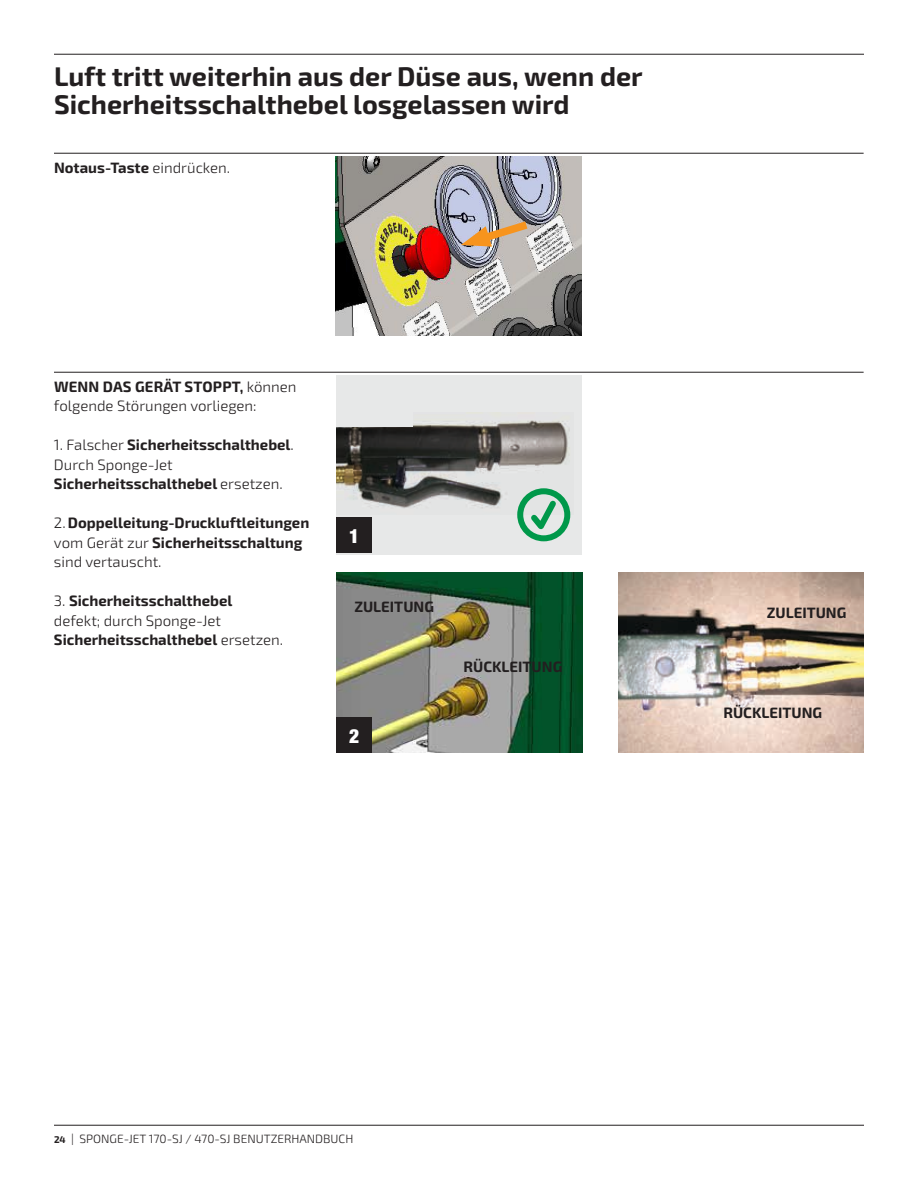
<style>
.page{position:relative;width:918px;height:1188px;background:#fff}
.page>*{position:absolute;margin:0;border:0;box-sizing:border-box;transform-origin:0 0}
.t1{font:700 27px/28.5px "Exo 2.0";color:#231f20}
.t2{font:900 condensed 19.5px "Helvetica Neue";color:#fff}
.t3{font:700 15px/19.5px "Exo 2.0";color:#231f20}
.t4{font:300 15px/19.5px "Exo 2.0";color:#231f20}
.t5{font:300 12px "Exo 2.0";color:#231f20}
.s1{font-weight:300}
.s2{font-weight:700}
.s3{font-weight:700;font-size:9.75px}
</style>
<div class="page">
<hr style="left:54px;top:1125px;width:810px;height:1px;background:#231f20">
<hr style="left:54px;top:54px;width:810px;height:1px;background:#231f20">
<hr style="left:54px;top:153px;width:810px;height:1px;background:#231f20">
<hr style="left:54px;top:372px;width:810px;height:1px;background:#231f20">
<div style="left:336px;top:375px;width:246px;height:180px;background:#e7e8e8"></div>
<img style="left:336px;top:413px;width:235px;height:101px">
<img style="left:618px;top:573px;width:246px;height:180px">
<img style="left:336px;top:573px;width:246px;height:180px">
<div style="left:336px;top:518px;width:36px;height:36px;background:#231f20"></div>
<div style="left:336px;top:717px;width:36px;height:36px;background:#231f20"></div>
<div style="left:517px;top:488px;width:53px;height:53px;border:6px solid #00984a;border-radius:50%"></div>
<svg style="left:526px;top:496px;width:35px;height:41px"></svg>
<div style="left:336px;top:392px;width:76px;height:36px;background:#e7e8e8"></div>
<img style="left:336px;top:156px;width:246px;height:180px">
<svg style="left:461px;top:216px;width:75px;height:33px;background:#c0a891"></svg>
<h1 class="t1" style="left:54px;top:63px;width:590px">Luft tritt weiterhin aus der Düse aus, wenn der<br>Sicherheitsschalthebel losgelassen wird</h1>
<p class="t3" style="left:54px;top:158px;width:178px">Notaus-Taste <span class="s1">eindrücken.</span></p>
<p class="t4" style="left:54px;top:377px;width:244px"><span class="s2">WENN DAS GERÄT STOPPT,</span> können folgende Störungen vorliegen:</p>
<p class="t3" style="left:54px;top:436px;width:241px"><span class="s1">1. Falscher</span> Sicherheitsschalthebel<span class="s1">.<br>Durch Sponge-Jet<br></span>Sicherheitsschalthebel <span class="s1">ersetzen.</span></p>
<p class="t3" style="left:54px;top:514px;width:257px"><span class="s1">2.</span> Doppelleitung-Druckluftleitungen <span class="s1">vom Gerät zur</span> Sicherheitsschaltung <span class="s1">sind vertauscht.</span></p>
<p class="t3" style="left:54px;top:592px;width:231px"><span class="s1">3.</span> Sicherheitsschalthebel<br><span class="s1">defekt; durch Sponge-Jet<br></span>Sicherheitsschalthebel <span class="s1">ersetzen.</span></p>
<h2 class="t2" style="left:349px;top:524px;width:12px">1</h2>
<p class="t3" style="left:354px;top:598px;width:81px">ZULEITUNG</p>
<h2 class="t2" style="left:349px;top:724px;width:12px">2</h2>
<p class="t3" style="left:463px;top:657px;width:100px">RÜCKLEITUNG</p>
<p class="t3" style="left:767px;top:604px;width:81px">ZULEITUNG</p>
<p class="t3" style="left:723px;top:704px;width:100px">RÜCKLEITUNG</p>
<p class="t5" style="left:54px;top:1132px;width:301px"><span class="s3">24</span> | SPONGE-JET 170-SJ / 470-SJ BENUTZERHANDBUCH</p>
</div>
